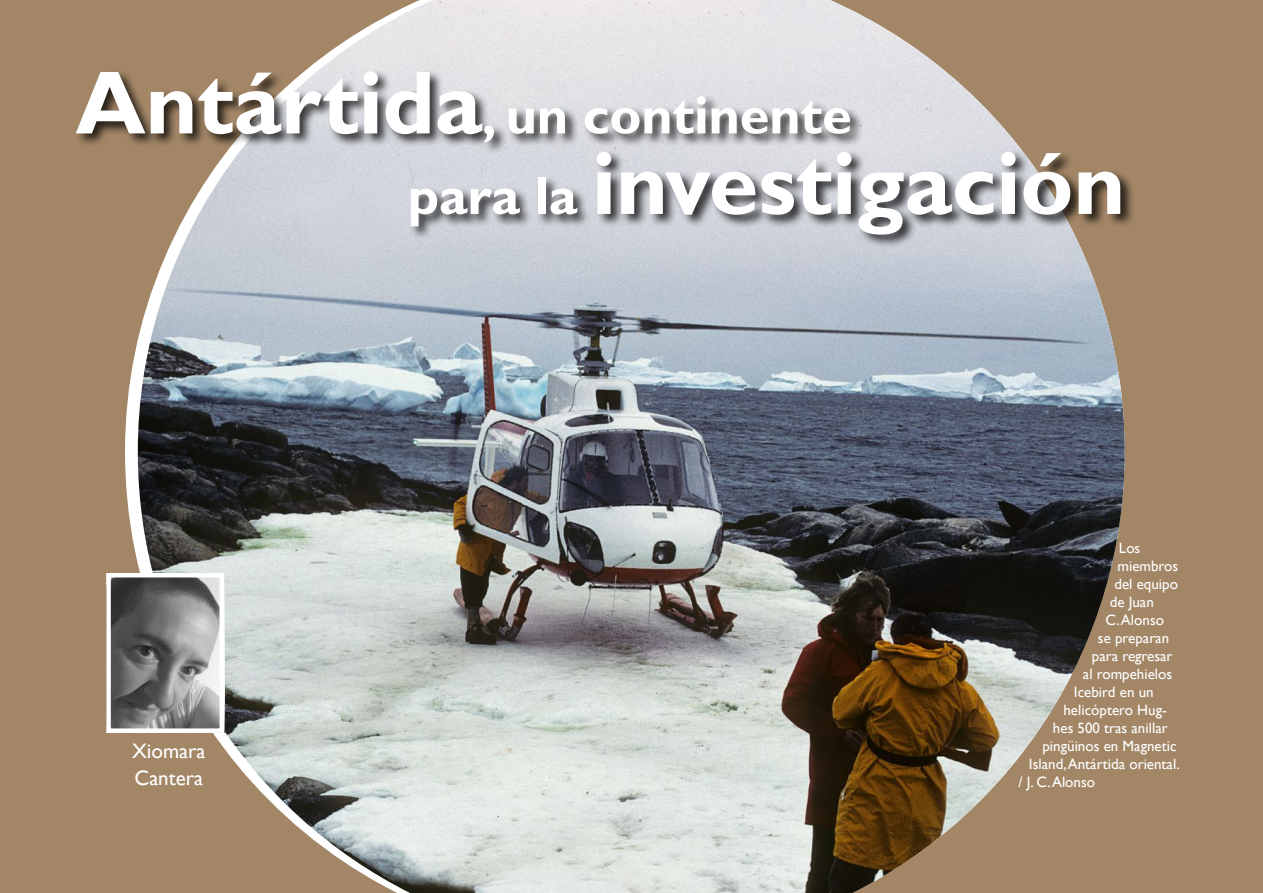
<style>
.page{position:relative;width:1263px;height:893px;background:#a28666}
.page>*{position:absolute;margin:0;border:0;box-sizing:border-box;transform-origin:0 0}
.t1{font:700 90px "Gill Sans";letter-spacing:-.005em;color:#fff}
.t2{font:700 54px "Gill Sans";letter-spacing:-.005em;color:#fff}
.t3{font:21px/26.5px "Gill Sans";color:#fff}
.t4{font:15px "Gill Sans";color:#fff}
.s1{font-size:90px}
.s2{font-size:54px}
</style>
<div class="page">
<img style="left:138px;top:0;width:987px;height:893px">
<div style="left:75px;top:69px;width:1060px;height:180px;background:#000;opacity:.75"></div>
<img style="left:111px;top:578px;width:108px;height:150px">
<div style="left:106px;top:573px;width:118px;height:160px;border:4px solid #fff"></div>
<h2 class="t2" style="left:75px;top:83px;width:778px"><span class="s1">Antártida</span>, un continente</h2>
<h1 class="t1" style="left:408px;top:129px;width:719px"><span class="s2">para la</span> investigación</h1>
<h3 class="t3" style="left:132px;top:738px;width:75px">Xiomara<br>Cantera</h3>
<p class="t4" style="left:1119px;top:539px;width:23px">Los</p>
<p class="t4" style="left:1117px;top:557px;width:62px">miembros</p>
<p class="t4" style="left:1114px;top:575px;width:65px">del equipo</p>
<p class="t4" style="left:1110px;top:593px;width:45px">de Juan</p>
<p class="t4" style="left:1105px;top:611px;width:60px">C. Alonso</p>
<p class="t4" style="left:1098px;top:629px;width:73px">se preparan</p>
<p class="t4" style="left:1092px;top:647px;width:82px">para regresar</p>
<p class="t4" style="left:1083px;top:665px;width:91px">al rompehielos</p>
<p class="t4" style="left:1074px;top:683px;width:81px">Icebird en un</p>
<p class="t4" style="left:1063px;top:701px;width:105px">helicóptero Hug-</p>
<p class="t4" style="left:1053px;top:719px;width:116px">hes 500 tras anillar</p>
<p class="t4" style="left:1042px;top:737px;width:136px">pingüinos en Magnetic</p>
<p class="t4" style="left:1029px;top:755px;width:152px">Island, Antártida oriental.</p>
<p class="t4" style="left:1018px;top:773px;width:78px">/ J. C. Alonso</p>
</div>
